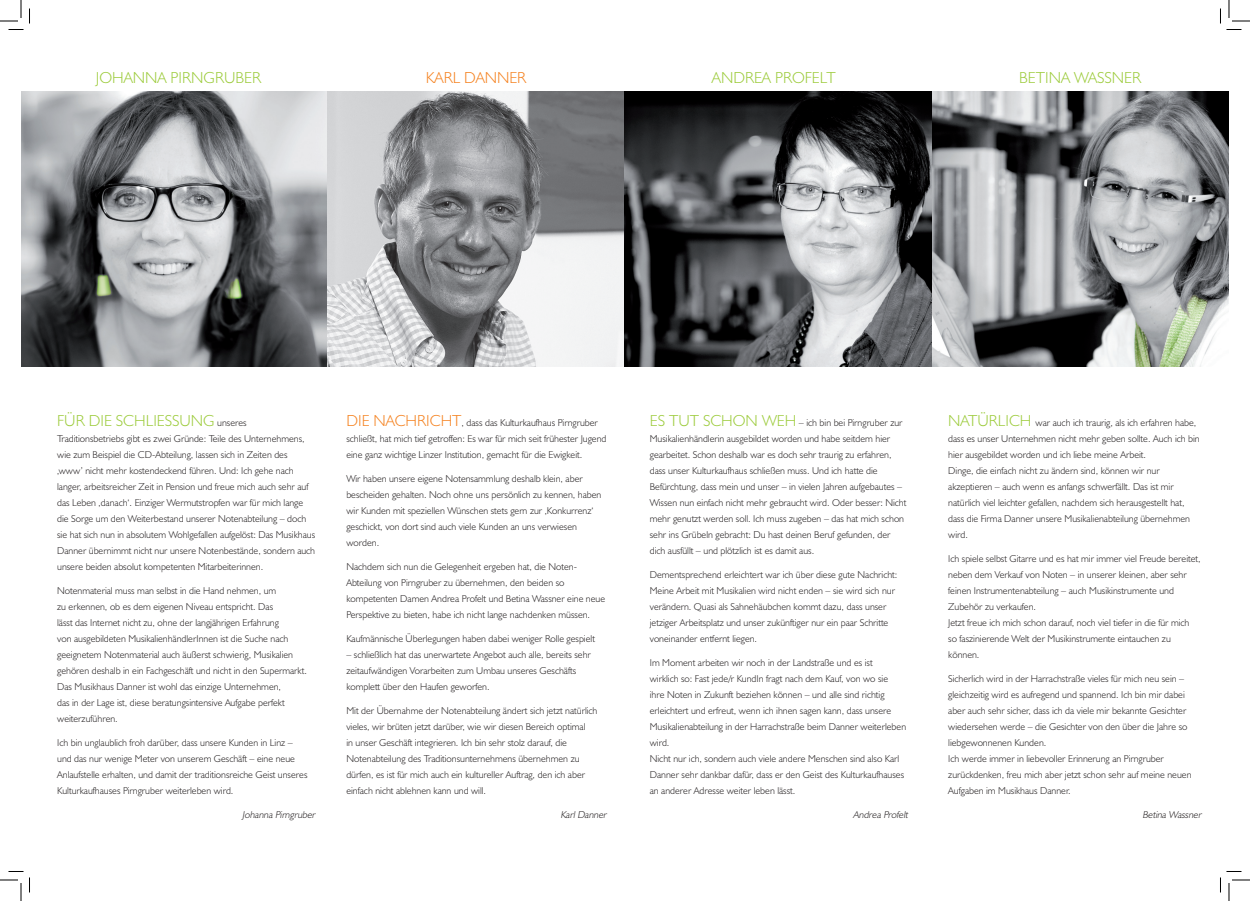
<style>
.page{position:relative;width:1250px;height:901px;background:#fff}
.page>*{position:absolute;margin:0;border:0;box-sizing:border-box;transform-origin:0 0}
.t1{font:300 16px "Humanist 521 BT";color:#9ccb3b}
.t2{font:300 16px "Humanist 521 BT";color:#f58220}
.t3{font:300 10px/16px "Humanist 521 BT";color:#231f20}
.t4{font:italic 300 10px "Humanist 521 BT";color:#231f20}
.s1{font-size:16px;color:#9ccb3b}
</style>
<div class="page">
<img style="left:21px;top:92px;width:1208px;height:275px">
<svg style="left:0;top:0;width:30px;height:30px"></svg>
<svg style="left:0;top:871px;width:30px;height:30px"></svg>
<svg style="left:1220px;top:0;width:30px;height:30px"></svg>
<svg style="left:1220px;top:871px;width:30px;height:30px"></svg>
<h1 class="t1" style="left:96px;top:68px;width:167px">Johanna Pi rng ruber</h1>
<h1 class="t2" style="left:426px;top:68px;width:102px">Karl Danner</h1>
<h1 class="t1" style="left:712px;top:68px;width:125px">And rea Profelt</h1>
<h1 class="t1" style="left:1019px;top:68px;width:123px">Beti na Wassner</h1>
<h1 class="t1" style="left:57px;top:410px;width:40px">FÜR die</h1>
<h1 class="t1" style="left:116px;top:410px;width:17px">Schlie</h1>
<p class="t3" style="left:57px;top:414px;width:259px;text-indent:108px"><span class="s1">SSu ng</span> unseres Traditionsbetriebs gibt es zwei Gründe: Teile des Unternehmens, wie zum Beispiel die CD-Abteilung, lassen sich in Zeiten des ‚www’ nicht mehr kostendeckend führen. Und: Ich gehe nach langer, arbeitsreicher Zeit in Pension und freue mich auch sehr auf das Leben ‚danach‘. Einziger Wermutstropfen war für mich lange die Sorge um den Weiterbestand unserer Notenabteilung – doch sie hat sich nun in absolutem Wohlgefallen aufgelöst: Das M usikhaus Danner übernimmt nicht nur unsere Notenbestände, sondern auch unsere beiden absolut kompetenten M itarbeiterinnen.</p>
<p class="t3" style="left:57px;top:582px;width:251px">Notenmaterial muss man selbst in die Hand nehmen, um<br>zu erkennen, ob es dem eigenen N iveau entspricht. Das<br>lässt das Internet nicht zu, ohne der langjährigen Erfahrung<br>von ausgebildeten M usikalienhändlerInnen ist die Suche nach geeignetem N otenmaterial auch äußerst schwierig, M usikalien gehören deshalb in ein Fachgeschäft und nicht in den Supermarkt.<br>Das M usikhaus Danner ist wohl das einzige Unternehmen,<br>das in der Lage ist, diese beratungsintensive Aufgabe perfekt weiterzuführen.</p>
<p class="t3" style="left:57px;top:734px;width:252px">Ich bin unglaublich froh darüber, dass unsere Kunden in Linz – und das nur wenige Meter von unserem Geschäft – eine neue Anlaufstelle erhalten, und damit der traditionsreiche Geist unseres Kulturkaufhauses Pirngruber weiterleben wird.</p>
<p class="t4" style="left:242px;top:808px;width:77px">Johanna Pirngruber</p>
<h1 class="t2" style="left:346px;top:410px;width:9px">die</h1>
<h1 class="t2" style="left:374px;top:410px;width:63px">Nach richT</h1>
<p class="t3" style="left:346px;top:414px;width:262px;text-indent:115px">, dass das Kulturkaufhaus Pirngruber schließt, hat mich tief getroffen: Es war für mich seit frühester Jugend eine ganz wichtige Linzer Institution, gemacht für die Ewigkeit.</p>
<p class="t3" style="left:346px;top:470px;width:256px">Wir haben unsere eigene Notensammlung deshalb klein, aber bescheiden gehalten. Noch ohne uns persönlich zu kennen, haben wir Kunden mit speziellen Wünschen stets gern zur ‚Konkurrenz‘ geschickt, von dort sind auch viele Kunden an uns verwiesen worden.</p>
<p class="t3" style="left:346px;top:558px;width:260px">Nachdem sich nun die Gelegenheit ergeben hat, die Noten-Abteilung von Pirngruber zu übernehmen, den beiden so kompetenten Damen Andrea Profelt und Betina Wassner eine neue Perspektive zu bieten, habe ich nicht lange nachdenken müssen.</p>
<p class="t3" style="left:346px;top:630px;width:250px">Kaufmännische Überlegungen haben dabei weniger Rolle gespielt</p>
<p class="t3" style="left:346px;top:646px;width:246px">– schließlich hat das unerwartete Angebot auch alle, bereits sehr zeitaufwändigen Vorarbeiten zum Umbau unseres Geschäfts komplett über den Haufen geworfen.</p>
<p class="t3" style="left:346px;top:702px;width:253px">M it der Übernahme der Notenabteilung ändert sich jetzt natürlich vieles, wir brüten jetzt darüber, wie wir diesen Bereich optimal<br>in unser Geschäft integrieren. Ich bin sehr stolz darauf, die Notenabteilung des Traditionsunternehmens übernehmen zu dürfen, es ist für mich auch ein kultureller Auftrag, den ich aber einfach nicht ablehnen kann und will.</p>
<p class="t4" style="left:560px;top:808px;width:50px">KarlDanner</p>
<h1 class="t1" style="left:650px;top:410px;width:64px">Es tut sch</h1>
<h1 class="t1" style="left:733px;top:410px;width:42px">on weh</h1>
<p class="t3" style="left:650px;top:414px;width:258px;text-indent:149px">– ich bin bei Pirngruber zur M usikalienhändlerin ausgebildet worden und habe seitdem hier gearbeitet. Schon deshalb war es doch sehr traurig zu erfahren, dass unser Kulturkaufhaus schließen muss. Und ich hatte die Befürchtung, dass mein und unser – in vielen Jahren aufgebautes – Wissen nun einfach nicht mehr gebraucht wird. Oder besser: N icht mehr genutzt werden soll. Ich muss zugeben – das hat mich schon sehr ins Grübeln gebracht: Du hast deinen Beruf gefunden, der dich ausfüllt – und plötzlich ist es damit aus.</p>
<p class="t3" style="left:650px;top:566px;width:249px">Dementsprechend erleichtert war ich über diese gute Nachricht:<br>Meine Arbeit mit M usikalien wird nicht enden – sie wird sich nur verändern. Quasi als Sahnehäubchen kommt dazu, dass unser jetziger Arbeitsplatz und unser zukünftiger nur ein paar Schritte voneinander entfernt liegen.</p>
<p class="t3" style="left:650px;top:654px;width:258px">Im Moment arbeiten wir noch in der Landstraße und es ist<br>wirklich so: Fast jede/r KundIn fragt nach dem Kauf, von wo sie<br>ihre Noten in Zukunft beziehen können – und alle sind richtig erleichtert und erfreut, wenn ich ihnen sagen kann, dass unsere<br>M usikalienabteilung in der Harrachstraße beim Danner weiterleben wird.<br>N icht nur ich, sondern auch viele andere Menschen sind also Karl Danner sehr dankbar dafür, dass er den Geist des Kulturkaufhauses an anderer Adresse weiter leben lässt.</p>
<p class="t4" style="left:853px;top:808px;width:58px">Andrea Profelt</p>
<h1 class="t1" style="left:948px;top:410px;width:59px">Natü rlich</h1>
<p class="t3" style="left:948px;top:414px;width:253px;text-indent:87px">war auch ich traurig, als ich erfahren habe, dass es unser Unternehmen nicht mehr geben sollte. Auch ich bin hier ausgebildet worden und ich liebe meine Arbeit.<br>Dinge, die einfach nicht zu ändern sind, können wir nur akzeptieren – auch wenn es anfangs schwerfällt. Das ist mir natürlich viel leichter gefallen, nachdem sich herausgestellt hat, dass die Firma Danner unsere M usikalienabteilung übernehmen wird.</p>
<p class="t3" style="left:948px;top:550px;width:254px">Ich spiele selbst Gitarre und es hat mir immer viel Freude bereitet, neben dem Verkauf von Noten – in unserer kleinen, aber sehr feinen Instrumentenabteilung – auch M usikinstrumente und Zubehör zu verkaufen.<br>Jetzt freue ich mich schon darauf, noch viel tiefer in die für mich so faszinierende Welt der M usikinstrumente eintauchen zu können.</p>
<p class="t3" style="left:948px;top:670px;width:245px">Sicherlich wird in der Harrachstraße vieles für mich neu sein – gleichzeitig wird es aufregend und spannend. Ich bin mir dabei aber auch sehr sicher, dass ich da viele mir bekannte Gesichter wiedersehen werde – die Gesichter von den über die Jahre so liebgewonnenen Kunden.<br>Ich werde immer in liebevoller Erinnerung an Pirngruber zurückdenken, freu mich aber jetzt schon sehr auf meine neuen Aufgaben im M usikhaus Danner.</p>
<p class="t4" style="left:1142px;top:808px;width:62px">Betina Wassner</p>
</div>
